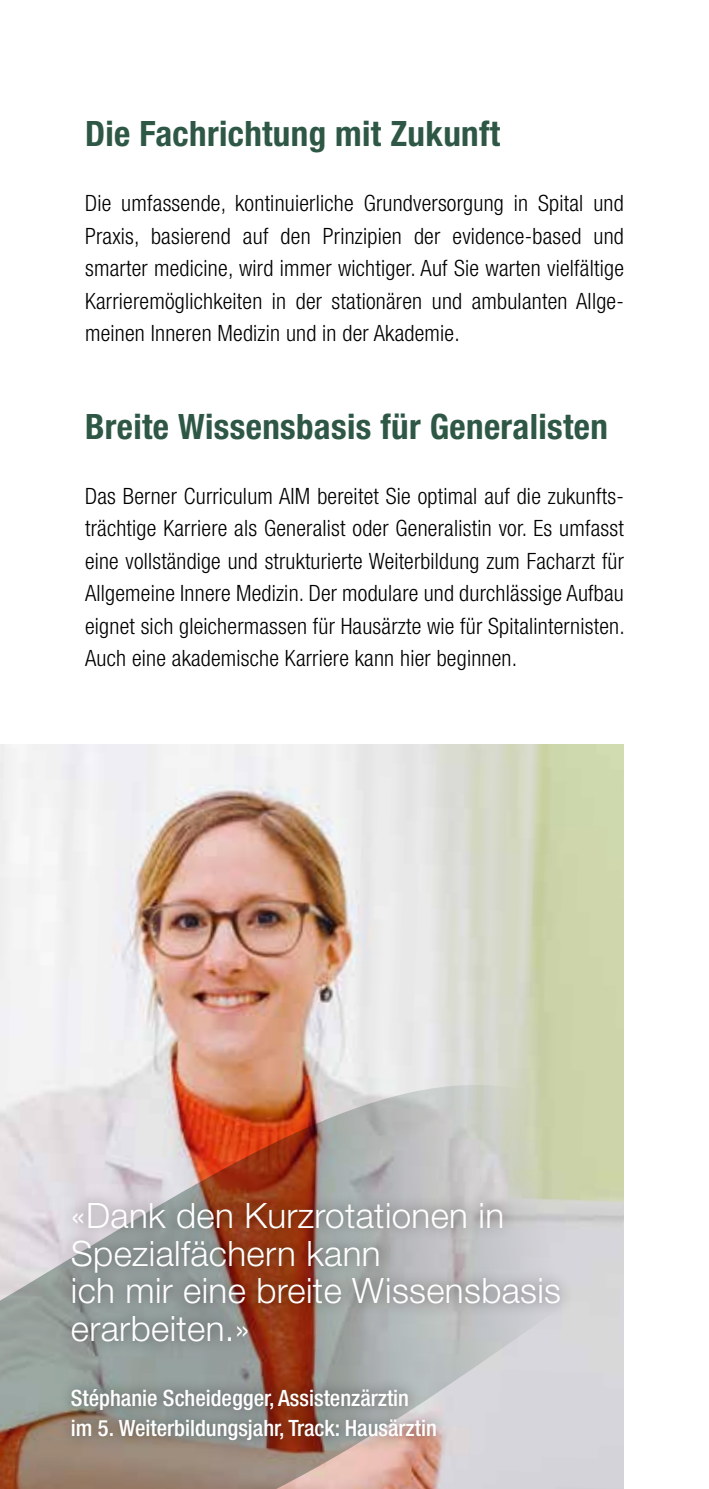
<style>
.page{position:relative;width:709px;height:1489px;background:#fff}
.page>*{position:absolute;margin:0;border:0;box-sizing:border-box;transform-origin:0 0}
.t1{font:300 35px/37.5px "Helvetica Neue";letter-spacing:.01em;color:#fff}
.t2{font:700 condensed 35px "Helvetica Neue";letter-spacing:.01em;color:#2e5845}
.t3{font:300 condensed 22.5px/32.5px "Helvetica Neue";letter-spacing:.01em;color:#000;text-align:justify}
.t4{font:500 condensed 22.5px/30px "Helvetica Neue";color:#fff}
</style>
<div class="page">
<hr style="left:708px;top:0;width:1px;height:1488px;background:#c6cec9">
<img style="left:0;top:744px;width:624px;height:300px">
<svg style="left:0;top:1044px;width:624px;height:444px;background:#cab9ae"></svg>
<div style="left:59px;top:1189px;width:514px;height:264px;background:#000;opacity:.52"></div>
<svg style="left:708px;top:29px;width:1px;height:1459px"></svg>
<h1 class="t2" style="left:85px;top:112px;width:416px">Die Fachrichtung mit Zukunft</h1>
<p class="t3" style="left:85px;top:187px;width:540px">Die umfassende, kontinuierliche Grundversorgung in Spital und Praxis, basierend auf den Prinzipien der evidence-based und smarter medicine, wird immer wichtiger. Auf Sie warten vielfältige Karrieremöglichkeiten in der stationären und ambulanten Allge&shy;meinen Inneren Medizin und in der Akademie.</p>
<h1 class="t2" style="left:85px;top:405px;width:524px">Breite Wissensbasis für Generalisten</h1>
<p class="t3" style="left:85px;top:479px;width:541px">Das Berner Curriculum AIM bereitet Sie optimal auf die zukunfts&shy;trächtige Karriere als Generalist oder Generalistin vor. Es umfasst eine vollständige und strukturierte Weiterbildung zum Facharzt für Allgemeine Innere Medizin. Der modulare und durchlässige Aufbau eignet sich gleichermassen für Hausärzte wie für Spitalinternisten.<br>Auch eine akademische Karriere kann hier beginnen.</p>
<h1 class="t1" style="left:71px;top:1196px;width:492px">«Dank den Kurzrotationen in<br>Spezialfächern kann<br>ich mir eine breite Wissensbasis erarbeiten.»</h1>
<p class="t4" style="left:71px;top:1382px;width:367px">Stéphanie Scheidegger, Assistenzärztin<br>im 5. Weiterbildungsjahr, Track: Hausärztin</p>
</div>
